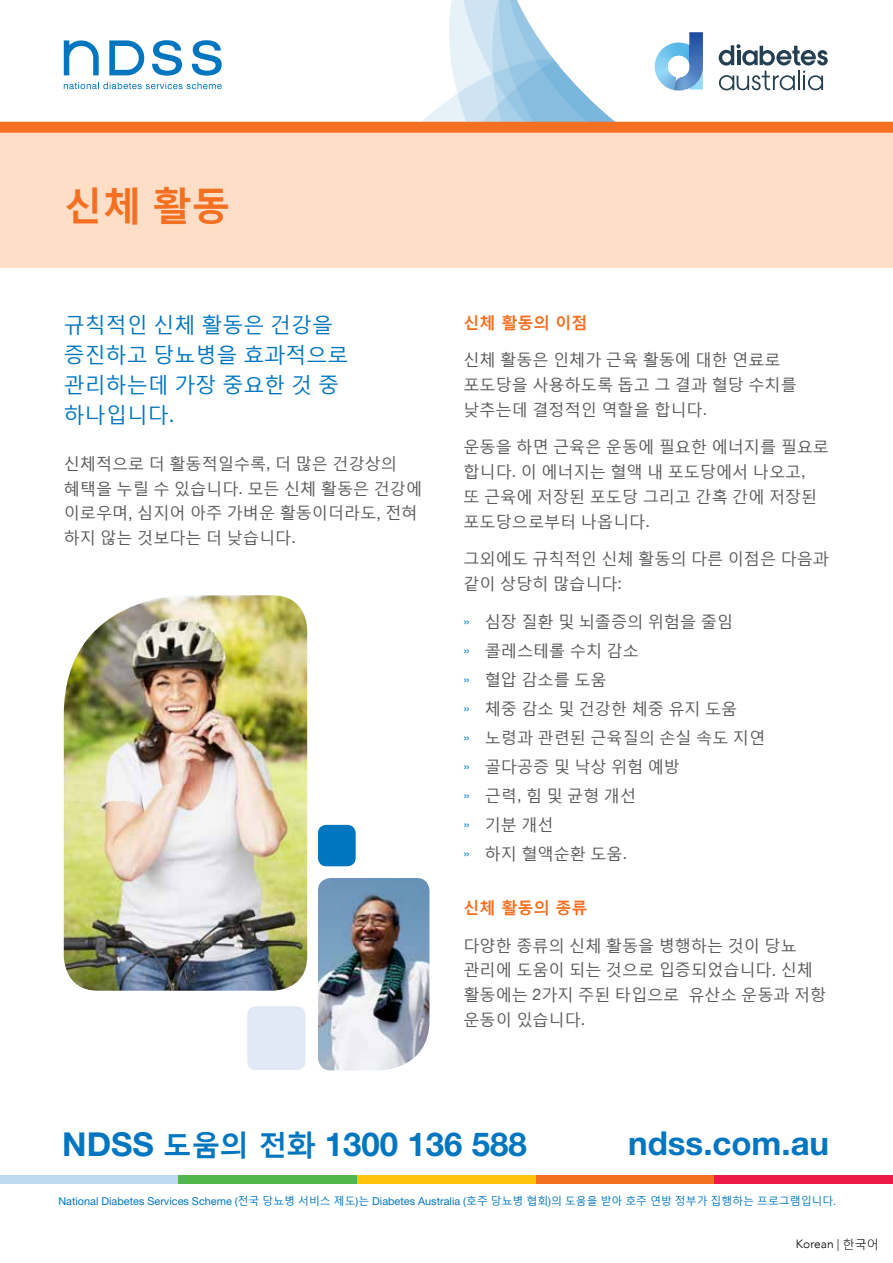
<style>
.page{position:relative;width:893px;height:1263px;background:#fff}
.page>*{position:absolute;margin:0;border:0;box-sizing:border-box;transform-origin:0 0}
.t1{font:700 39px "Malgun Gothic";color:#f36f21}
.t2{font:700 33px "Helvetica Neue LT Std";color:#0076c0}
.t3{font:21px/30px "Malgun Gothic";color:#0076c0}
.t4{font:16.2px/24.8px "Malgun Gothic";color:#58595b}
.t5{font:700 16.2px "Malgun Gothic";color:#f36f21}
.t6{font:300 12px "Avenir";color:#000}
.t7{font:10.8px "Helvetica Neue LT Std";color:#0076c0}
.s1{font-family:"Helvetica Neue LT Std"}
.s2{font-family:"Helvetica Neue LT Std";font-size:13.5px;color:#1a88c9}
.s3{font-family:"Malgun Gothic";font-size:28.5px}
.s4{font-family:"Malgun Gothic"}
</style>
<div class="page">
<div style="left:0;top:232px;width:893px;height:36px;background:#fedec7"></div>
<div style="left:0;top:133px;width:893px;height:99px;background:#fedec7"></div>
<svg style="left:0;top:0;width:893px;height:133px"></svg>
<div style="left:357px;top:1176px;width:179px;height:8px;background:#ffc20e"></div>
<div style="left:0;top:1176px;width:179px;height:8px;background:#bcdbf3"></div>
<div style="left:179px;top:1176px;width:178px;height:8px;background:#50b848"></div>
<div style="left:536px;top:1176px;width:178px;height:8px;background:#f36f21"></div>
<div style="left:714px;top:1176px;width:179px;height:8px;background:#ed1846"></div>
<img style="left:64px;top:595px;width:243px;height:396px">
<img style="left:318px;top:878px;width:111px;height:192px">
<div style="left:318px;top:825px;width:38px;height:41px;background:#0076c0;border-radius:9px"></div>
<div style="left:247px;top:1006px;width:58px;height:64px;background:#e1e9f6;border-radius:9px"></div>
<h1 class="t1" style="left:64px;top:184px;width:168px">신체 활동</h1>
<p class="t3" style="left:64px;top:311px;width:286px">규칙적인 신체 활동은 건강을 증진하고 당뇨병을 효과적으로 관리하는데 가장 중요한 것 중 하나입니다<span class="s1">.</span></p>
<p class="t4" style="left:64px;top:452px;width:360px">신체적으로 더 활동적일수록<span class="s1">,</span> 더 많은 건강상의 혜택을 누릴 수 있습니다<span class="s1">.</span> 모든 신체 활동은 건강에 이로우며<span class="s1">,</span> 심지어 아주 가벼운 활동이더라도<span class="s1">,</span> 전혀 하지 않는 것보다는 더 낮습니다<span class="s1">.</span></p>
<p class="t5" style="left:463px;top:314px;width:126px">신체 활동의 이점</p>
<p class="t4" style="left:463px;top:349px;width:335px">신체 활동은 인체가 근육 활동에 대한 연료로 포도당을 사용하도록 돕고 그 결과 혈당 수치를 낮추는데 결정적인 역할을 합니다<span class="s1">.</span></p>
<p class="t4" style="left:463px;top:436px;width:367px">운동을 하면 근육은 운동에 필요한 에너지를 필요로 합니다<span class="s1">.</span> 이 에너지는 혈액 내 포도당에서 나오고<span class="s1">,<br></span>또 근육에 저장된 포도당 그리고 간혹 간에 저장된 포도당으로부터 나옵니다<span class="s1">.</span></p>
<p class="t4" style="left:463px;top:547px;width:367px">그외에도 규칙적인 신체 활동의 다른 이점은 다음과 같이 상당히 많습니다<span class="s1">:</span></p>
<p class="t4" style="left:463px;top:607px;width:303px;line-height:29px"><span class="s2">»</span> 심장 질환 및 뇌졸증의 위험을 줄임<br><span class="s2">»</span> 콜레스테롤 수치 감소<br><span class="s2">»</span> 혈압 감소를 도움<br><span class="s2">»</span> 체중 감소 및 건강한 체중 유지 도움<br><span class="s2">»</span> 노령과 관련된 근육질의 손실 속도 지연 <span class="s2">»</span> 골다공증 및 낙상 위험 예방<br><span class="s2">»</span> 근력<span class="s1">,</span> 힘 및 균형 개선<br><span class="s2">»</span> 기분 개선<br><span class="s2">»</span> 하지 혈액순환 도움<span class="s1">.</span></p>
<p class="t5" style="left:463px;top:899px;width:126px">신체 활동의 종류</p>
<p class="t4" style="left:463px;top:934px;width:364px">다양한 종류의 신체 활동을 병행하는 것이 당뇨 관리에 도움이 되는 것으로 입증되었습니다<span class="s1">.</span> 신체 활동에는 <span class="s1">2</span>가지 주된 타입으로 유산소 운동과 저항 운동이 있습니다<span class="s1">.</span></p>
<h2 class="t2" style="left:62px;top:1124px;width:466px">NDSS <span class="s3">도움의 전화</span> 1300 136 588</h2>
<h2 class="t2" style="left:628px;top:1122px;width:203px">ndss.com.au</h2>
<p class="t7" style="left:58px;top:1195px;width:779px">National Diabetes Services Scheme (<span class="s4">전국 당뇨병 서비스 제도</span>)<span class="s4">는</span> Diabetes Australia (<span class="s4">호주 당뇨병 협회</span>)<span class="s4">의 도움을 받아 호주 연방 정부가 집행하는 프로그램입니다</span>.</p>
<p class="t6" style="left:796px;top:1237px;width:84px">Korean | <span class="s4">한국어</span></p>
</div>
